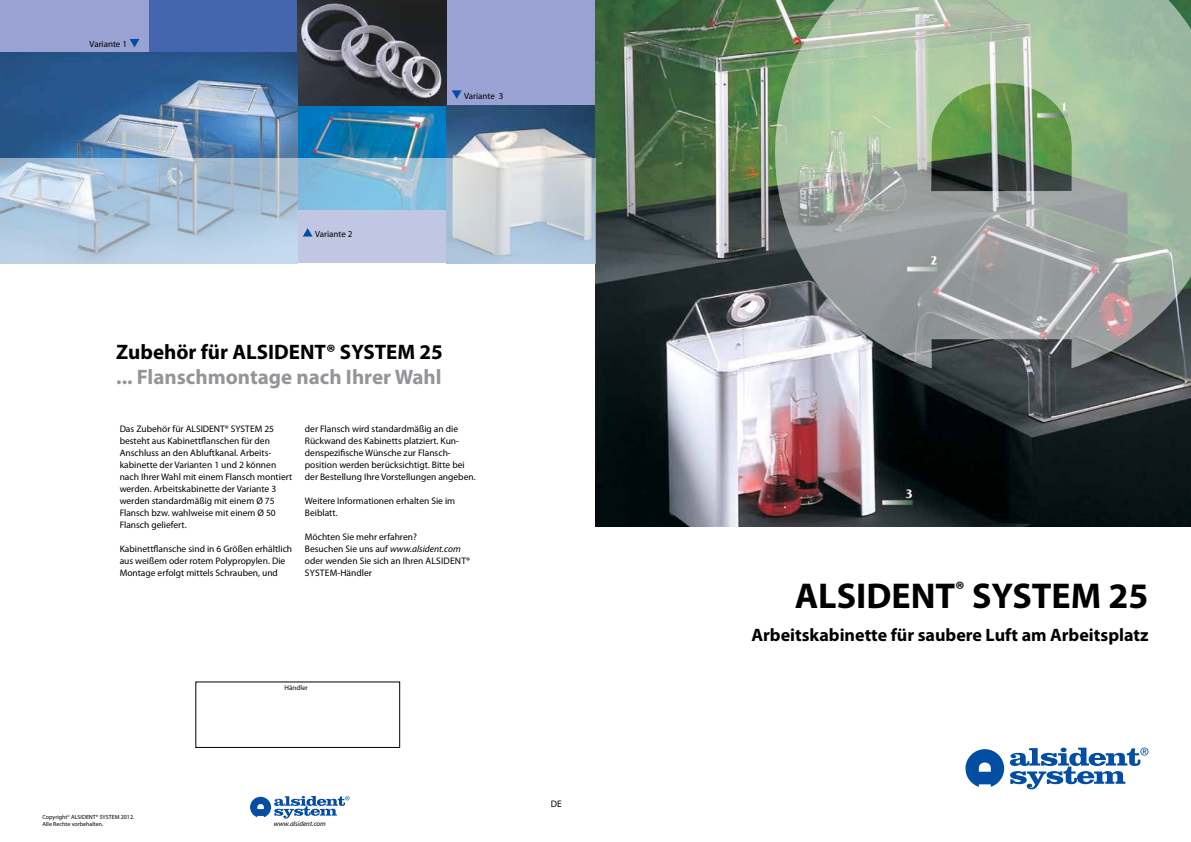
<style>
.page{position:relative;width:1191px;height:842px;background:#fff}
.page>*{position:absolute;margin:0;border:0;box-sizing:border-box;transform-origin:0 0}
.t1{font:700 36px "Myriad Pro";color:#000}
.t2{font:700 21px "Myriad Pro";color:#939598}
.t3{font:700 21px "Myriad Pro";color:#000}
.t4{font:700 18px "Myriad Pro";color:#000}
.t5{font:9.5px/12px "Myriad Pro";color:#000}
.t6{font:9px "Myriad Pro";color:#000}
.t7{font:italic 7px "Myriad Pro";color:#000}
.t8{font:7px "Myriad Pro";color:#000}
.t9{font:6px/7.2px "Myriad Pro";color:#000}
.s1{font-style:italic}
</style>
<div class="page">
<div style="left:0;top:0;width:223px;height:53px;background:#99a2d2"></div>
<div style="left:149px;top:0;width:297px;height:105px;background:#4665af"></div>
<img style="left:298px;top:105px;width:148px;height:53px">
<img style="left:298px;top:0;width:148px;height:105px">
<img style="left:0;top:53px;width:298px;height:105px">
<div style="left:446px;top:0;width:149px;height:105px;background:#99a2d2"></div>
<img style="left:446px;top:105px;width:149px;height:53px">
<img style="left:595px;top:0;width:596px;height:526px">
<svg style="left:965px;top:749px;width:39px;height:38px"></svg>
<svg style="left:1010px;top:747px;width:138px;height:42px"></svg>
<svg style="left:250px;top:796px;width:99px;height:23px"></svg>
<svg style="left:775px;top:0;width:416px;height:368px"></svg>
<svg style="left:0;top:158px;width:595px;height:105px"></svg>
<svg style="left:303px;top:228px;width:9px;height:9px"></svg>
<svg style="left:130px;top:39px;width:9px;height:8px"></svg>
<svg style="left:452px;top:90px;width:10px;height:9px"></svg>
<p class="t6" style="left:90px;top:39px;width:39px">Variante 1</p>
<p class="t6" style="left:464px;top:90px;width:41px">Variante 3</p>
<p class="t6" style="left:315px;top:228px;width:39px">Variante 2</p>
<h2 class="t3" style="left:116px;top:338px;width:328px">Zubehör für ALSIDENT® SYSTEM 25</h2>
<h2 class="t2" style="left:116px;top:364px;width:327px">... Flanschmontage nach Ihrer Wahl</h2>
<p class="t5" style="left:120px;top:423px;width:174px">Das Zubehör für ALSIDENT® SYSTEM 25 besteht aus Kabinettflanschen für den Anschluss an den Abluftkanal. Arbeits&shy;kabinette der Varianten 1 und 2 können nach Ihrer Wahl mit einem Flansch montiert werden. Arbeitskabinette der Variante 3 werden standardmäßig mit einem Ø 75<br>Flansch bzw. wahlweise mit einem Ø 50<br>Flansch geliefert.</p>
<p class="t5" style="left:120px;top:543px;width:174px">Kabinettflansche sind in 6 Größen erhältlich aus weißem oder rotem Polypropylen. Die<br>Montage erfolgt mittels Schrauben, und</p>
<p class="t5" style="left:305px;top:423px;width:172px">der Flansch wird standardmäßig an die Rückwand des Kabinetts platziert. Kun&shy;denspezifische Wünsche zur Flansch&shy;position werden berücksichtigt. Bitte bei der Bestellung Ihre Vorstellungen angeben.</p>
<p class="t5" style="left:305px;top:495px;width:152px">Weitere Informationen erhalten Sie im<br>Beiblatt.</p>
<p class="t5" style="left:305px;top:531px;width:157px">Möchten Sie mehr erfahren?<br>Besuchen Sie uns auf <span class="s1">www.alsident.com </span>oder wenden Sie sich an Ihren Alsident</p>
<p class="t5" style="left:466px;top:555px;width:5px">®</p>
<p class="t5" style="left:305px;top:567px;width:12px">System</p>
<p class="t5" style="left:337px;top:567px;width:36px">-Händler</p>
<p class="t9" style="left:43px;top:813px;width:93px">Copyright<sup>©</sup> ALSIDENT® SYSTEM 2012.<br>Alle Rechte vorbehalten.</p>
<p class="t8" style="left:284px;top:683px;width:25px">Händler</p>
<p class="t7" style="left:274px;top:819px;width:54px">www.alsident.com</p>
<p class="t5" style="left:551px;top:797px;width:13px">DE</p>
<h1 class="t1" style="left:794px;top:573px;width:355px">ALSIDENT<sup>®</sup> SYSTEM 25</h1>
<h3 class="t4" style="left:751px;top:623px;width:398px">Arbeitskabinette für saubere Luft am Arbeitsplatz</h3>
</div>
